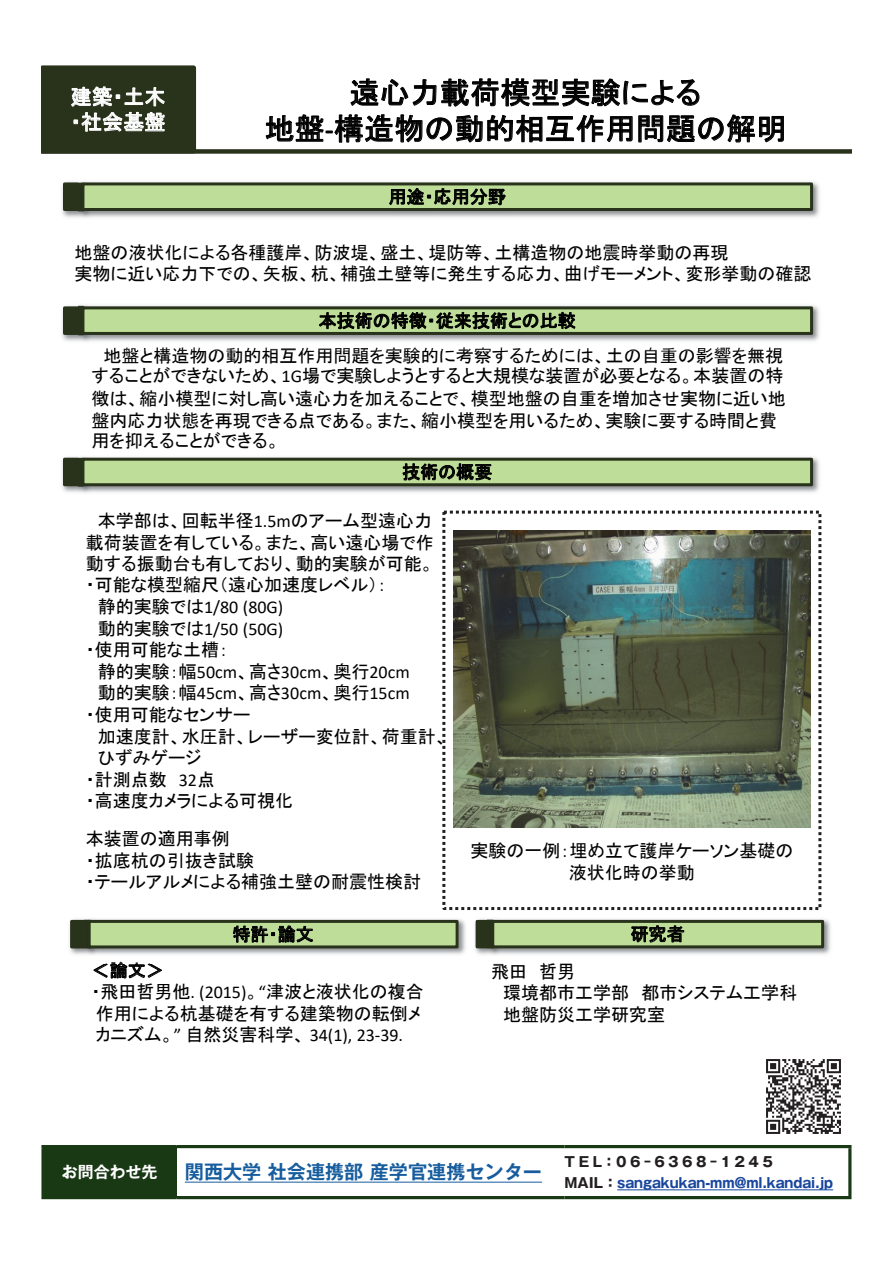
<style>
.page{position:relative;width:893px;height:1263px;background:#fff}
.page>*{position:absolute;margin:0;border:0;box-sizing:border-box;transform-origin:0 0}
.t1{font:30px/36px "MS P Gothic";letter-spacing:.005em;color:#000;text-align:center}
.t2{font:21px/25.2px "MS P Gothic";letter-spacing:.005em;color:#fff}
.t3{font:700 19.2px "Gothic MB101 Pr 6 N De";color:#175d9e}
.t4{font:18px/21.6px "MS P Gothic";color:#000}
.t5{font:18px "Calibri";color:#000}
.t6{font:700 15.9px "Gothic MB101 Pr 6 N De";color:#fff}
.t7{font:700 13.8px/21px "Gothic MB101 Pr 6 N";color:#18469d;scale:.94 1}
.s1{font-family:"Calibri";font-weight:700}
.s2{font-family:"Calibri"}
.s3{font-family:"MS P Gothic"}
.s4{color:#231f20}
</style>
<div class="page">
<svg style="left:350px;top:78px;width:349px;height:29px"></svg>
<svg style="left:265px;top:114px;width:59px;height:28px"></svg>
<svg style="left:334px;top:114px;width:450px;height:29px"></svg>
<div style="left:442px;top:511px;width:379px;height:399px;border:3px dashed #231f20"></div>
<svg style="left:93px;top:964px;width:69px;height:14px"></svg>
<img style="left:453px;top:530px;width:357px;height:297px">
<svg style="left:41px;top:66px;width:155px;height:83px;background:#404934"></svg>
<div style="left:41px;top:149px;width:810px;height:5px;background:#29331c"></div>
<img style="left:61px;top:185px;width:17px;height:33px">
<div style="left:64px;top:184px;width:19px;height:25px;background:#29331c"></div>
<div style="left:63px;top:182px;width:22px;height:29px;border:3px solid #29331c"></div>
<img style="left:78px;top:181px;width:742px;height:37px">
<div style="left:83px;top:184px;width:728px;height:25px;background:#bedd99"></div>
<div style="left:81px;top:182px;width:732px;height:29px;border:3px solid #29331c"></div>
<svg style="left:389px;top:188px;width:116px;height:17px"></svg>
<img style="left:61px;top:309px;width:17px;height:33px">
<div style="left:64px;top:308px;width:19px;height:25px;background:#29331c"></div>
<div style="left:63px;top:306px;width:22px;height:29px;border:3px solid #29331c"></div>
<img style="left:78px;top:305px;width:742px;height:45px">
<div style="left:83px;top:308px;width:728px;height:25px;background:#bedd99"></div>
<div style="left:81px;top:306px;width:732px;height:29px;border:3px solid #29331c"></div>
<svg style="left:319px;top:312px;width:256px;height:23px"></svg>
<img style="left:61px;top:457px;width:17px;height:36px">
<div style="left:64px;top:459px;width:19px;height:26px;background:#29331c"></div>
<div style="left:63px;top:458px;width:22px;height:28px;border:3px solid #29331c"></div>
<img style="left:78px;top:457px;width:742px;height:36px">
<div style="left:83px;top:459px;width:728px;height:26px;background:#bedd99"></div>
<div style="left:81px;top:458px;width:732px;height:28px;border:3px solid #29331c"></div>
<svg style="left:402px;top:463px;width:90px;height:17px"></svg>
<img style="left:69px;top:919px;width:15px;height:36px">
<div style="left:72px;top:921px;width:18px;height:26px;background:#29331c"></div>
<div style="left:70px;top:920px;width:21px;height:28px;border:3px solid #29331c"></div>
<img style="left:84px;top:919px;width:382px;height:45px">
<div style="left:89px;top:921px;width:368px;height:26px;background:#bedd99"></div>
<div style="left:88px;top:920px;width:371px;height:28px;border:3px solid #29331c"></div>
<svg style="left:233px;top:925px;width:80px;height:17px"></svg>
<img style="left:474px;top:919px;width:14px;height:36px">
<div style="left:477px;top:921px;width:16px;height:26px;background:#29331c"></div>
<div style="left:476px;top:920px;width:19px;height:28px;border:3px solid #29331c"></div>
<img style="left:488px;top:919px;width:343px;height:45px">
<div style="left:493px;top:921px;width:330px;height:26px;background:#bedd99"></div>
<div style="left:491px;top:920px;width:333px;height:28px;border:3px solid #29331c"></div>
<svg style="left:631px;top:925px;width:53px;height:17px"></svg>
<img style="left:766px;top:1059px;width:75px;height:75px">
<div style="left:43px;top:1146px;width:133px;height:51px;background:#193915"></div>
<hr style="left:41px;top:1145px;width:135px;height:3px;background:#193915">
<svg style="left:41px;top:1148px;width:2px;height:48px"></svg>
<hr style="left:176px;top:1145px;width:388px;height:3px;background:#193915">
<hr style="left:564px;top:1145px;width:287px;height:3px;background:#193915">
<hr style="left:848px;top:1148px;width:3px;height:48px;background:#193915">
<hr style="left:41px;top:1196px;width:135px;height:3px;background:#193915">
<hr style="left:176px;top:1196px;width:388px;height:3px;background:#193915">
<hr style="left:564px;top:1196px;width:287px;height:3px;background:#193915">
<hr style="left:185px;top:1182px;width:357px;height:1px;background:#175d9e">
<hr style="left:617px;top:1189px;width:216px;height:1px;background:#18469d">
<p class="t2" style="left:71px;top:84px;width:96px">建築・土木・社会基盤</p>
<p class="t1" style="left:265px;top:74px;width:523px">遠心力載荷模型実験による<br>地盤<span class="s1">-</span>構造物の動的相互作用問題の解明</p>
<p class="t4" style="left:388px;top:186px;width:119px">用途・応用分野</p>
<p class="t4" style="left:75px;top:241px;width:738px">地盤の液状化による各種護岸、防波堤、盛土、堤防等、土構造物の地震時挙動の再現<br>実物に近い応力下での、矢板、杭、補強土壁等に発生する応力、曲げモーメント、変形挙動の確認</p>
<p class="t4" style="left:319px;top:310px;width:259px">本技術の特徴・従来技術との比較</p>
<p class="t4" style="left:92px;top:345px;width:693px;line-height:20.2px;text-align:right">地盤と構造物の動的相互作用問題を実験的に考察するためには、土の自重の影響を無視することができないため、<span class="s2">1G</span>場で実験しようとすると大規模な装置が必要となる。本装置の特</p>
<p class="t4" style="left:92px;top:388px;width:696px;line-height:20.9px">徴は、縮小模型に対し高い遠心力を加えることで、模型地盤の自重を増加させ実物に近い地盤内応力状態を再現できる点である。また、縮小模型を用いるため、実験に要する時間と費用を抑えることができる。</p>
<p class="t4" style="left:402px;top:461px;width:92px">技術の概要</p>
<p class="t4" style="left:86px;top:508px;width:349px;line-height:23px;text-align:center">本学部は、回転半径<span class="s2">1.5m</span>のアーム型遠心力載荷装置を有している。また、高い遠心場で作</p>
<p class="t4" style="left:86px;top:552px;width:349px">動する振動台も有しており、動的実験が可能。</p>
<p class="t4" style="left:86px;top:574px;width:302px">・可能な模型縮尺（遠心加速度レベル）：</p>
<p class="t5" style="left:98px;top:594px;width:187px"><span class="s3">静的実験では</span>1/80 (80G)</p>
<p class="t5" style="left:98px;top:616px;width:187px"><span class="s3">動的実験では</span>1/50 (50G)</p>
<p class="t4" style="left:86px;top:639px;width:144px">・使用可能な土槽：</p>
<p class="t4" style="left:98px;top:660px;width:313px">静的実験：幅<span class="s2">50cm</span>、高さ<span class="s2">30cm</span>、奥行<span class="s2">20cm</span></p>
<p class="t4" style="left:98px;top:682px;width:313px">動的実験：幅<span class="s2">45cm</span>、高さ<span class="s2">30cm</span>、奥行<span class="s2">15cm</span></p>
<p class="t4" style="left:86px;top:704px;width:166px">・使用可能なセンサー</p>
<p class="t4" style="left:98px;top:725px;width:351px">加速度計、水圧計、レーザー変位計、荷重計、</p>
<p class="t4" style="left:98px;top:747px;width:105px">ひずみゲージ</p>
<p class="t4" style="left:86px;top:768px;width:131px">・計測点数 <span class="s2">32</span>点</p>
<p class="t4" style="left:86px;top:790px;width:209px">・高速度カメラによる可視化</p>
<p class="t4" style="left:86px;top:828px;width:337px">本装置の適用事例<br>・拡底杭の引抜き試験<br>・テールアルメによる補強土壁の耐震性検討</p>
<p class="t4" style="left:470px;top:840px;width:324px;text-align:center">実験の一例：埋め立て護岸ケーソン基礎の液状化時の挙動</p>
<p class="t4" style="left:232px;top:923px;width:83px">特許・論文</p>
<p class="t4" style="left:631px;top:923px;width:56px">研究者</p>
<p class="t4" style="left:92px;top:959px;width:334px">＜論文＞<br>・飛田哲男他<span class="s2">. (2015)</span>。<span class="s2">“</span>津波と液状化の複合作用による杭基礎を有する建築物の転倒メカニズム。<span class="s2">”</span> 自然災害科学、 <span class="s2">34(1), 23-39.</span></p>
<p class="t4" style="left:503px;top:960px;width:296px;text-indent:-12px">飛田 哲男<br>環境都市工学部 都市システム工学科地盤防災工学研究室</p>
<p class="t6" style="left:62px;top:1159px;width:97px">お問合わせ先</p>
<p class="t3" style="left:185px;top:1156px;width:359px">関西大学 社会連携部 産学官連携センター</p>
<p class="t7" style="left:564px;top:1151px;width:287px"><span class="s4">TEL：06-6368-1245<br>MAIL：</span>sangakukan-mm@ml.kandai.jp</p>
</div>
